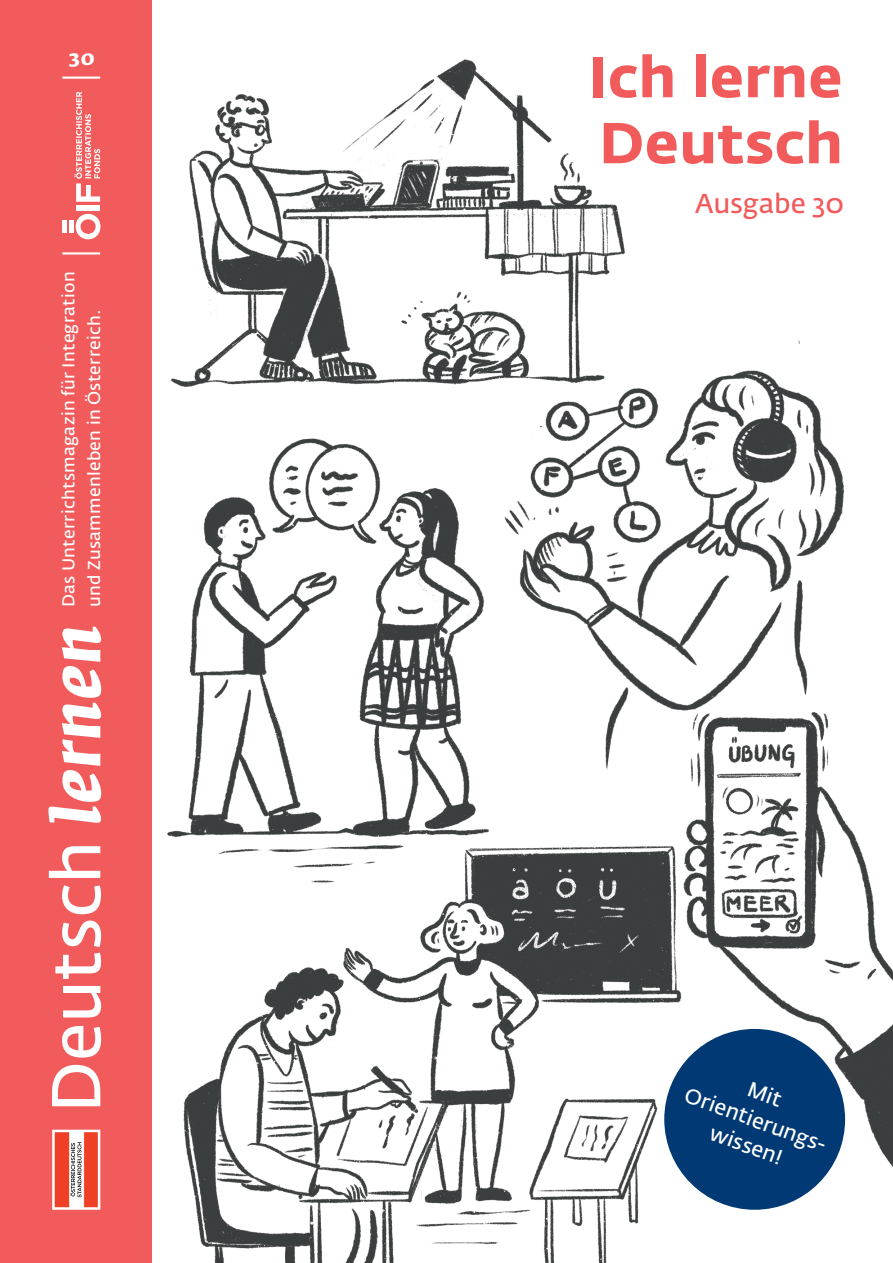
<style>
.page{position:relative;width:893px;height:1263px;background:#fff}
.page>*{position:absolute;margin:0;border:0;box-sizing:border-box;transform-origin:0 0}
.t1{font:600 68.25px "Fedra Sans Alt Std";letter-spacing:-.005em;color:#fff}
.t2{font:700 57px/66px "Fedra Sans Alt Std";letter-spacing:.005em;color:#f15b5b}
.t3{font:600 27px "Fedra Sans Alt Std";letter-spacing:-.005em;color:#f15b5b}
.t4{font:600 21px "Fedra Sans Alt Std";color:#fff}
.t5{font:700 21px "Fedra Serif A Pro";color:#fff}
.t6{font:600 17.1px/25.5px "Fedra Sans Alt Std";letter-spacing:.015em;color:#fff}
.s1{font-family:"Fedra Serif A Pro";font-weight:700;font-style:italic}
</style>
<div class="page">
<img style="left:151px;top:0;width:742px;height:1263px">
<div style="left:0;top:0;width:151px;height:1263px;background:#f15b5b"></div>
<img style="left:56px;top:1134px;width:40px;height:72px">
<img style="left:71px;top:1143px;width:4px;height:53px">
<img style="left:77px;top:1142px;width:4px;height:55px">
<div style="left:52px;top:1130px;width:48px;height:80px;border:3px solid #fff"></div>
<svg style="left:76px;top:214px;width:25px;height:25px"></svg>
<div style="left:76px;top:206px;width:24px;height:5px;background:#fff"></div>
<div style="left:69px;top:220px;width:5px;height:13px;background:#fff"></div>
<hr style="left:62px;top:220px;width:4px;height:13px;background:#fff">
<svg style="left:75px;top:92px;width:25px;height:110px"></svg>
<hr style="left:62px;top:252px;width:38px;height:2px;background:#fff">
<hr style="left:62px;top:77px;width:38px;height:2px;background:#fff">
<div style="left:664px;top:1029px;width:181px;height:181px;background:#003974;border-radius:50%"></div>
<p class="t5" style="left:69px;top:44px;width:28px">30</p>
<p class="t6" style="left:56px;top:607px;width:337px;rotate:-90deg">Das Unterrichtsmagazin für Integration und Zusammenleben in Österreich.</p>
<h1 class="t1" style="left:34px;top:1113px;width:490px;rotate:-90deg">Deutsch <span class="s1">lernen</span></h1>
<h2 class="t2" style="left:589px;top:44px;width:256px">Ich lerne<br>Deutsch</h2>
<h3 class="t3" style="left:695px;top:186px;width:151px">Ausgabe 30</h3>
<p class="t4" style="left:690px;top:1082px;width:151px;rotate:20deg">Orientierungs-</p>
<p class="t4" style="left:715px;top:1120px;width:77px;rotate:20deg">wissen!</p>
</div>
